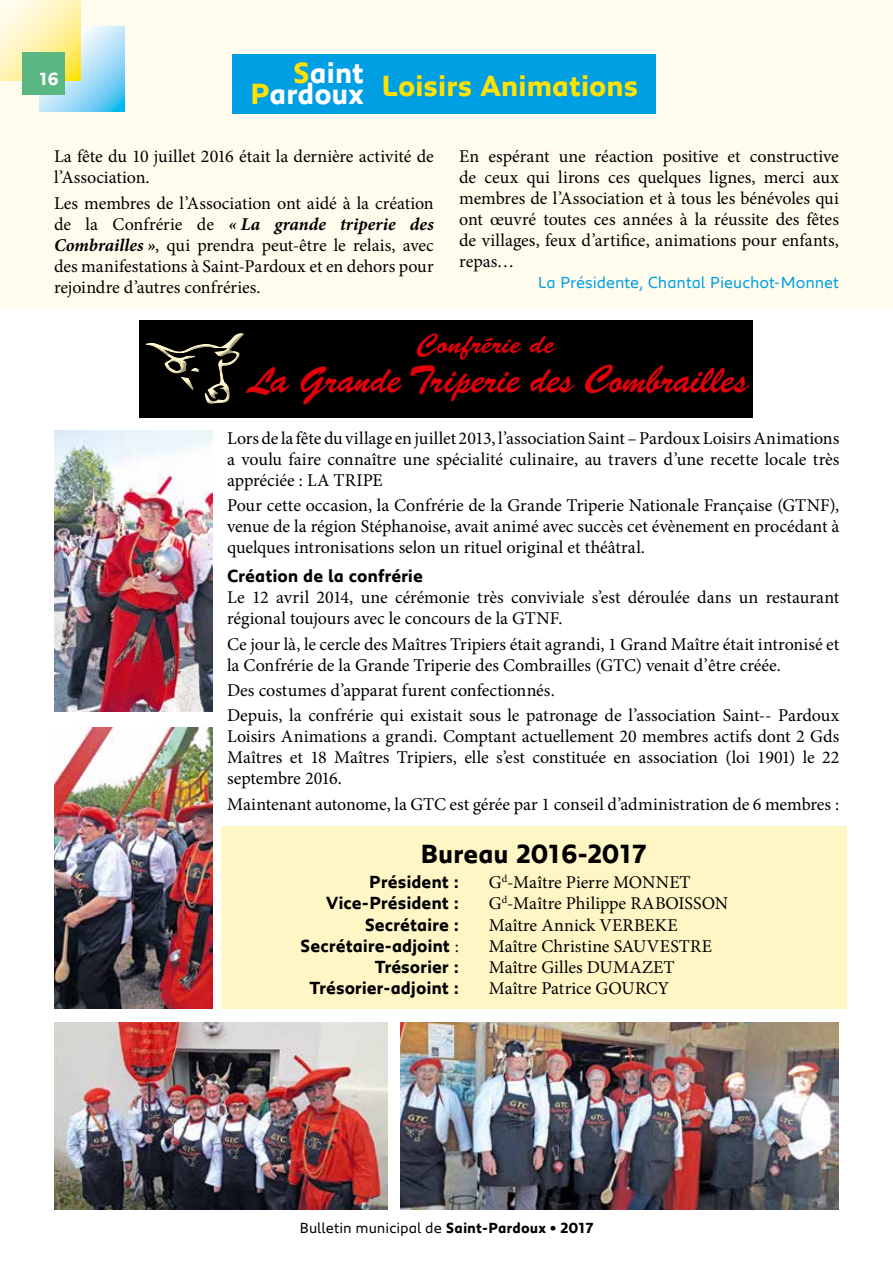
<style>
.page{position:relative;width:893px;height:1263px;background:#fff}
.page>*{position:absolute;margin:0;border:0;box-sizing:border-box;transform-origin:0 0}
.t1{font:38.1px "Brush Script BT";color:#e3000b}
.t2{font:700 30px "Peugeot";letter-spacing:-.01em;color:#ffe200}
.t3{font:700 30px "Peugeot";letter-spacing:-.01em;color:#fff}
.t4{font:28.5px "Banff Plain";color:#e3000b}
.t5{font:700 27px "Peugeot";letter-spacing:-.01em;color:#000}
.t6{font:18px/21px "Minion Pro";color:#000;text-align:justify}
.t7{font:700 18px "Peugeot";letter-spacing:-.005em;color:#000}
.t8{font:700 18px "Peugeot";color:#fff}
.t9{font:16.5px "Peugeot";color:#009ee3}
.t10{font:15px "Peugeot";color:#000}
.s1{color:#ffe200}
.s2{font-weight:700;font-style:italic}
.s3{font-family:"Minion Pro";font-weight:400}
.s4{font-weight:700}
</style>
<div class="page">
<div style="left:0;top:0;width:893px;height:308px;background:#fffced"></div>
<div style="left:232px;top:54px;width:424px;height:60px;background:#009ee3"></div>
<img style="left:54px;top:727px;width:158px;height:282px">
<img style="left:54px;top:431px;width:158px;height:281px">
<img style="left:401px;top:1022px;width:438px;height:188px">
<img style="left:54px;top:1022px;width:334px;height:188px">
<div style="left:140px;top:320px;width:613px;height:97px;background:#000"></div>
<svg style="left:146px;top:333px;width:98px;height:71px"></svg>
<div style="left:189px;top:366px;width:11px;height:7px;background:#000"></div>
<div style="left:189px;top:367px;width:11px;height:6px;background:#000;opacity:.4"></div>
<div style="left:221px;top:826px;width:625px;height:183px;background:#fff6c6"></div>
<svg style="left:39px;top:27px;width:85px;height:85px;background:#a2dcf7"></svg>
<svg style="left:0;top:0;width:81px;height:81px;background:#fff3b0"></svg>
<div style="left:22px;top:52px;width:43px;height:43px;background:#5ab784"></div>
<p class="t8" style="left:38px;top:67px;width:21px">16</p>
<h2 class="t3" style="left:293px;top:52px;width:72px"><span class="s1">S</span>aint</h2>
<h2 class="t3" style="left:250px;top:73px;width:116px"><span class="s1">P</span>ardoux</h2>
<h2 class="t2" style="left:381px;top:65px;width:259px">Loisirs Animations</h2>
<p class="t6" style="left:54px;top:146px;width:381px">La fête du 10 juillet 2016 était la dernière activité de l’Association.</p>
<p class="t6" style="left:54px;top:192px;width:381px">Les membres de l’Association ont aidé à la création de la Confrérie de <span class="s2">« La grande triperie des Combrailles »</span>, qui prendra peut-être le relais, avec des manifestations à Saint-Pardoux et en dehors pour rejoindre d’autres confréries.</p>
<p class="t6" style="left:459px;top:146px;width:381px">En espérant une réaction positive et constructive de ceux qui lirons ces quelques lignes, merci aux membres de l’Association et à tous les bénévoles qui ont œuvré toutes ces années à la réussite des fêtes de villages, feux d’artifice, animations pour enfants, repas…</p>
<p class="t9" style="left:538px;top:271px;width:303px">La Présidente, Chantal Pieuchot-Monnet</p>
<h3 class="t4" style="left:417px;top:328px;width:139px">Confrérie de</h3>
<h1 class="t1" style="left:252px;top:357px;width:498px">La Grande Triperie des Combrailles</h1>
<p class="t6" style="left:227px;top:427px;width:614px">Lors de la fête du village en juillet 2013, l’association Saint – Pardoux Loisirs Animations a voulu faire connaître une spécialité culinaire, au travers d’une recette locale très appréciée : LA TRIPE</p>
<p class="t6" style="left:227px;top:495px;width:614px">Pour cette occasion, la Confrérie de la Grande Triperie Nationale Française (GTNF), venue de la région Stéphanoise, avait animé avec succès cet évènement en procédant à quelques intronisations selon un rituel original et théâtral.</p>
<p class="t7" style="left:227px;top:564px;width:197px">Création de la confrérie</p>
<p class="t6" style="left:227px;top:587px;width:614px">Le 12 avril 2014, une cérémonie très conviviale s’est déroulée dans un restaurant régional toujours avec le concours de la GTNF.</p>
<p class="t6" style="left:227px;top:633px;width:614px">Ce jour là, le cercle des Maîtres Tripiers était agrandi, 1 Grand Maître était intronisé et la Confrérie de la Grande Triperie des Combrailles (GTC) venait d’être créée.</p>
<p class="t6" style="left:227px;top:678px;width:614px;line-height:25.2px">Des costumes d’apparat furent confectionnés.<br>Depuis, la confrérie qui existait sous le patronage de l’association Saint-- Pardoux</p>
<p class="t6" style="left:227px;top:726px;width:614px">Loisirs Animations a grandi. Comptant actuellement 20 membres actifs dont 2 Gds Maîtres et 18 Maîtres Tripiers, elle s’est constituée en association (loi 1901) le 22 septembre 2016.</p>
<p class="t6" style="left:227px;top:793px;width:614px">Maintenant autonome, la GTC est gérée par 1 conseil d’administration de 6 membres :</p>
<h3 class="t5" style="left:420px;top:836px;width:228px">Bureau 2016-2017</h3>
<p class="t7" style="left:369px;top:870px;width:91px">Président :</p>
<p class="t6" style="left:489px;top:872px;width:203px">G<sup>d</sup>-Maître Pierre MONNET</p>
<p class="t7" style="left:326px;top:891px;width:134px">Vice-Président :</p>
<p class="t6" style="left:489px;top:893px;width:241px">G<sup>d</sup>-Maître Philippe RABOISSON</p>
<p class="t7" style="left:365px;top:912px;width:96px">Secrétaire :</p>
<p class="t6" style="left:489px;top:914px;width:190px">Maître Annick VERBEKE</p>
<p class="t7" style="left:300px;top:933px;width:160px">Secrétaire-adjoint <span class="s3">:</span></p>
<p class="t6" style="left:489px;top:935px;width:225px">Maître Christine SAUVESTRE</p>
<p class="t7" style="left:375px;top:954px;width:86px">Trésorier :</p>
<p class="t6" style="left:489px;top:956px;width:187px">Maître Gilles DUMAZET</p>
<p class="t7" style="left:310px;top:975px;width:151px">Trésorier-adjoint :</p>
<p class="t6" style="left:489px;top:977px;width:182px">Maître Patrice GOURCY</p>
<p class="t10" style="left:299px;top:1217px;width:296px">Bulletin municipal de <span class="s4">Saint-Pardoux • 2017</span></p>
</div>
